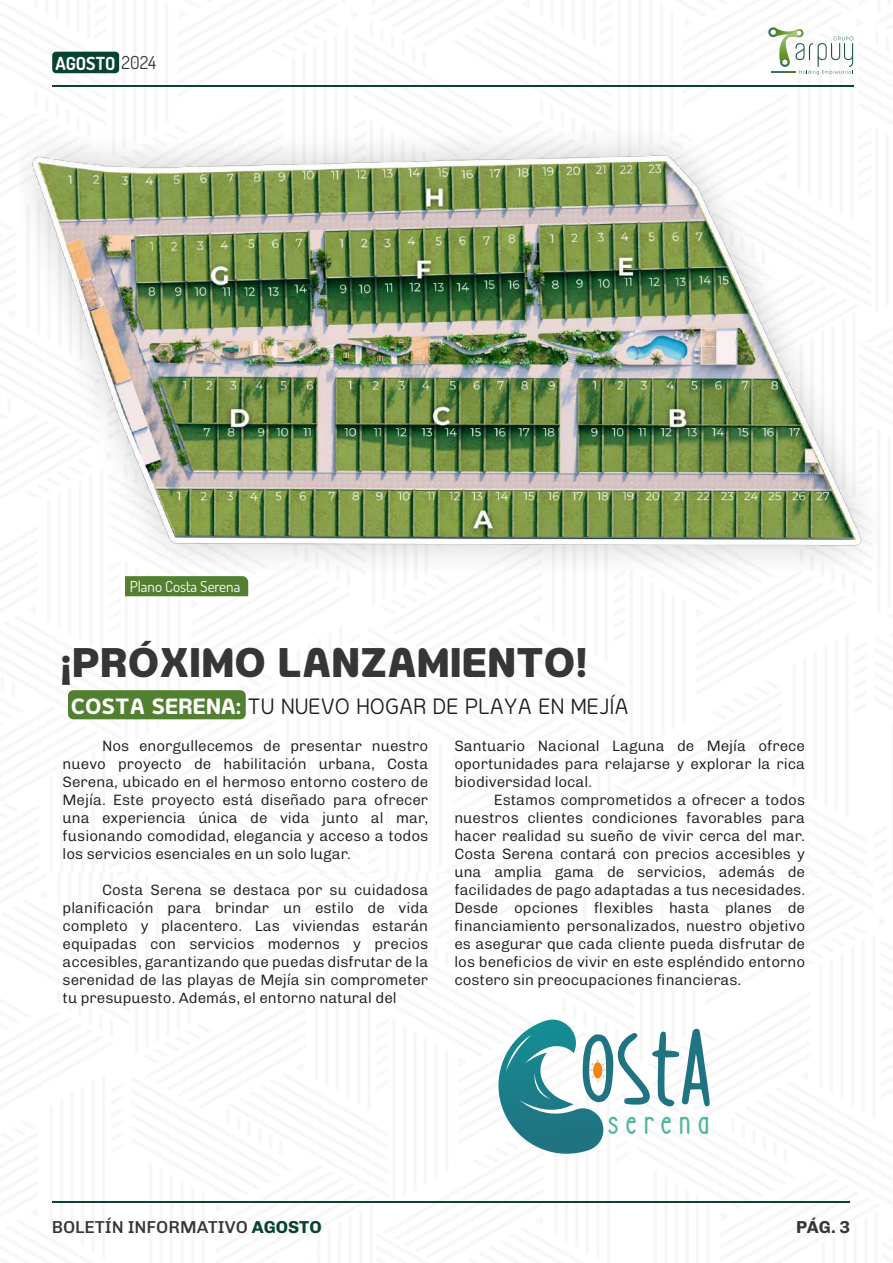
<style>
.page{position:relative;width:893px;height:1263px;background:#fff}
.page>*{position:absolute;margin:0;border:0;box-sizing:border-box;transform-origin:0 0}
.t1{font:94.35px "S Ummer Foliage Regular Yandi";color:#207381}
.t2{font:800 37.65px "Genius";color:#363636}
.t3{font:36.75px "Dafigha";letter-spacing:.195em;color:#51b79c}
.t4{font:20.1px "Genius";color:#1d1d1b}
.t5{font:700 18px "Dosis";color:#fff}
.t6{font:500 17.4px "Chivo";color:#363636}
.t7{font:700 17.4px "Chivo";color:#363636}
.t8{font:15.15px "Dosis";color:#fff}
.t9{font:300 15px/18px "Chivo";color:#1d1d1b;text-align:justify}
.s1{font-weight:400;color:#363636}
.s2{font-weight:700;color:#fff}
.s3{font-weight:700;color:#07432d}
</style>
<div class="page">
<hr style="left:52px;top:1202px;width:797px;height:1px;background:#07432d">
<hr style="left:52px;top:85px;width:801px;height:1px;background:#07432d">
<div style="left:52px;top:52px;width:67px;height:21px;background:#07432d;border-radius:4px"></div>
<svg style="left:768px;top:27px;width:85px;height:48px"></svg>
<div style="left:68px;top:690px;width:178px;height:29px;background:#528030;border-radius:5px"></div>
<div style="left:125px;top:578px;width:123px;height:18px;background:#528030"></div>
<svg style="left:498px;top:1019px;width:108px;height:135px"></svg>
<img style="left:21px;top:125px;width:858px;height:453px">
<p class="t5" style="left:55px;top:50px;width:102px">AGOSTO <span class="s1">2024</span></p>
<p class="t8" style="left:130px;top:575px;width:112px">Plano Costa Serena</p>
<h2 class="t2" style="left:60px;top:639px;width:529px">¡PRÓXIMO LANZAMIENTO!</h2>
<h3 class="t4" style="left:71px;top:694px;width:560px"><span class="s2">COSTA SERENA:</span> TU NUEVO HOGAR DE PLAYA EN MEJÍA</h3>
<p class="t9" style="left:454px;top:736px;width:352px">Santuario Nacional Laguna de Mejía ofrece oportunidades para relajarse y explorar la rica biodiversidad local.</p>
<p class="t9" style="left:454px;top:790px;width:352px;text-indent:39px">Estamos comprometidos a ofrecer a todos nuestros clientes condiciones favorables para hacer realidad su sueño de vivir cerca del mar.<br>Costa Serena contará con precios accesibles y una amplia gama de servicios, además de facilidades de pago adaptadas a tus necesidades.<br>Desde opciones flexibles hasta planes de financiamiento personalizados, nuestro objetivo es asegurar que cada cliente pueda disfrutar de los beneficios de vivir en este espléndido entorno costero sin preocupaciones financieras.</p>
<p class="t9" style="left:63px;top:736px;width:367px;text-indent:39px">Nos enorgullecemos de presentar nuestro nuevo proyecto de habilitación urbana, Costa Serena, ubicado en el hermoso entorno costero de Mejía. Este proyecto está diseñado para ofrecer una experiencia única de vida junto al mar, fusionando comodidad, elegancia y acceso a todos los servicios esenciales en un solo lugar.</p>
<p class="t9" style="left:63px;top:880px;width:367px;text-indent:39px">Costa Serena se destaca por su cuidadosa planificación para brindar un estilo de vida completo y placentero. Las viviendas estarán equipadas con servicios modernos y precios accesibles, garantizando que puedas disfrutar de la serenidad de las playas de Mejía sin comprometer tu presupuesto. Además, el entorno natural del</p>
<h1 class="t1" style="left:581px;top:1024px;width:132px">Osta</h1>
<h3 class="t3" style="left:608px;top:1104px;width:103px">serena</h3>
<p class="t6" style="left:52px;top:1214px;width:271px">BOLETÍN INFORMATIVO <span class="s3">AGOSTO</span></p>
<p class="t7" style="left:796px;top:1214px;width:55px">PÁG. 3</p>
</div>
